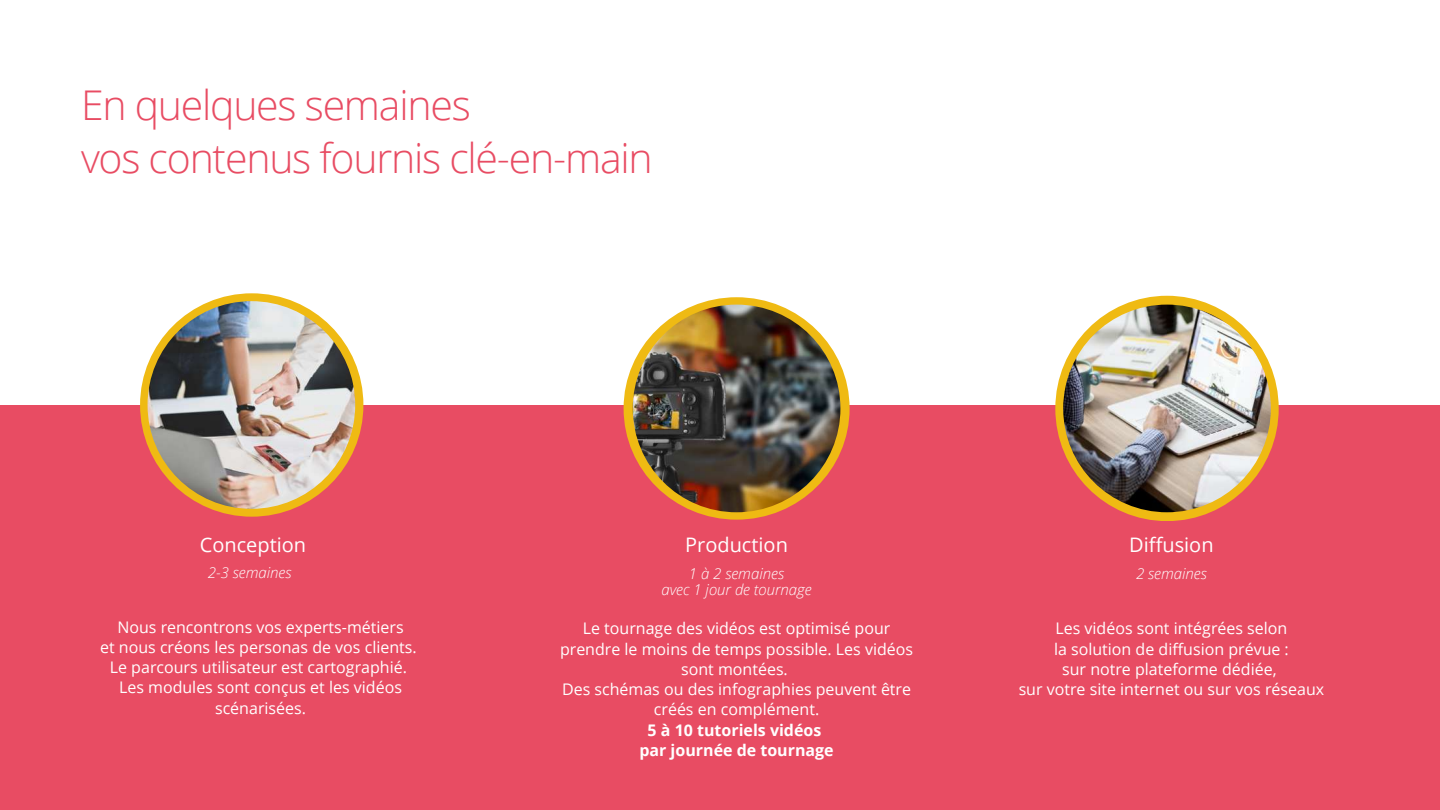
<style>
.page{position:relative;width:1440px;height:810px;background:#fff}
.page>*{position:absolute;margin:0;border:0;box-sizing:border-box;transform-origin:0 0}
.t1{font:300 41px/53.2px "Open Sans";letter-spacing:-.03em;color:#e84c63}
.t2{font:20px "Open Sans";color:#fff}
.t3{font:16px/20.2px "Open Sans";color:#fff;text-align:center}
.t4{font:700 16px/20.2px "Open Sans";color:#fff;text-align:center}
.t5{font:italic 300 15px/16.5px "Open Sans";color:#fff;text-align:center}
</style>
<div class="page">
<div style="left:0;top:405px;width:1440px;height:405px;background:#e84c63"></div>
<div style="left:140px;top:293px;width:223px;height:224px;background:#efba13;border-radius:50%"></div>
<img style="left:148px;top:301px;width:207px;height:208px;border-radius:50%">
<div style="left:1055px;top:296px;width:224px;height:225px;background:#efba13;border-radius:50%"></div>
<img style="left:1063px;top:305px;width:208px;height:207px;border-radius:50%">
<div style="left:624px;top:297px;width:226px;height:223px;background:#efba13;border-radius:50%"></div>
<img style="left:633px;top:305px;width:207px;height:207px;border-radius:50%">
<h1 class="t1" style="left:81px;top:77px;width:573px">En quelques semaines<br>vos contenus fournis clé-en-main</h1>
<p class="t2" style="left:200px;top:531px;width:108px">Conception</p>
<p class="t2" style="left:685px;top:530px;width:104px">Production</p>
<p class="t2" style="left:1129px;top:530px;width:86px">Diffusion</p>
<p class="t5" style="left:208px;top:564px;width:85px">2-3 semaines</p>
<p class="t5" style="left:661px;top:565px;width:152px">1 à 2 semaines<br>avec 1 jour de tournage</p>
<p class="t5" style="left:1136px;top:565px;width:72px">2 semaines</p>
<p class="t3" style="left:100px;top:616px;width:318px">Nous rencontrons vos experts-métiers<br>et nous créons les personas de vos clients.<br>Le parcours utilisateur est cartographié.<br>Les modules sont conçus et les vidéos scénarisées.</p>
<p class="t3" style="left:560px;top:618px;width:355px">Le tournage des vidéos est optimisé pour prendre le moins de temps possible. Les vidéos sont montées.<br>Des schémas ou des infographies peuvent être créés en complément.</p>
<p class="t4" style="left:639px;top:719px;width:196px">5 à 10 tutoriels vidéos par journée de tournage</p>
<p class="t3" style="left:1019px;top:618px;width:307px">Les vidéos sont intégrées selon<br>la solution de diffusion prévue :<br>sur notre plateforme dédiée,<br>sur votre site internet ou sur vos réseaux</p>
</div>
